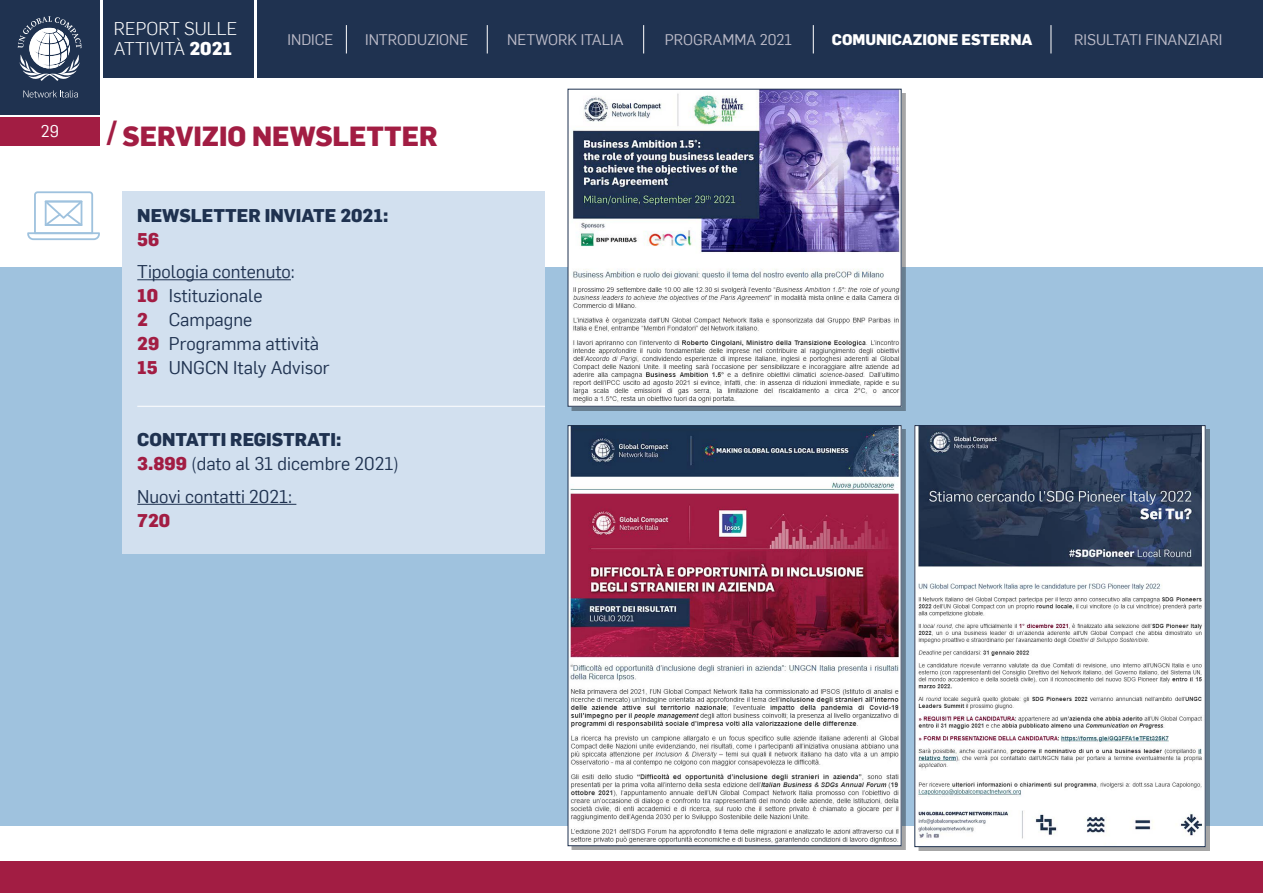
<style>
.page{position:relative;width:1263px;height:893px;background:#fff}
.page>*{position:absolute;margin:0;border:0;box-sizing:border-box;transform-origin:0 0}
.t1{font:800 27px "Flama";color:#a21d43}
.t2{font:18px/24px "Flama";color:#1f3250}
.t3{font:300 18px/19.6px "Flama";color:#fff}
.t4{font:800 18px "Flama";color:#1f3250}
.t5{font:800 18px "Flama";color:#a21d43}
.t6{font:16.5px "Flama";color:#fff}
.t7{font:15px "Flama";color:#bdbcc9}
.t8{font:800 15px "Flama";color:#fff}
.s1{font-weight:800}
.s2{font-weight:800;color:#a21d43}
</style>
<div class="page">
<div style="left:0;top:862px;width:1263px;height:31px;background:#a21d43"></div>
<div style="left:103px;top:0;width:151px;height:78px;background:#1f3250"></div>
<div style="left:0;top:0;width:100px;height:115px;background:#1f3250"></div>
<div style="left:257px;top:0;width:1006px;height:78px;background:#1f3250"></div>
<svg style="left:23px;top:90px;width:55px;height:8px"></svg>
<svg style="left:18px;top:16px;width:63px;height:65px"></svg>
<div style="left:0;top:118px;width:100px;height:28px;background:#a21d43"></div>
<svg style="left:346px;top:25px;width:1px;height:28px"></svg>
<svg style="left:487px;top:25px;width:1px;height:28px"></svg>
<svg style="left:643px;top:25px;width:1px;height:28px"></svg>
<svg style="left:813px;top:25px;width:1px;height:28px"></svg>
<svg style="left:1050px;top:25px;width:1px;height:28px"></svg>
<div style="left:0;top:267px;width:1263px;height:559px;background:#9fc2de"></div>
<div style="left:572px;top:93px;width:334px;height:318px;background:#000;opacity:.35"></div>
<img style="left:570px;top:91px;width:329px;height:314px">
<div style="left:568px;top:89px;width:333px;height:318px;border:1px solid #1f3250"></div>
<div style="left:918px;top:429px;width:292px;height:422px;background:#000;opacity:.35"></div>
<img style="left:916px;top:427px;width:287px;height:418px">
<div style="left:914px;top:425px;width:291px;height:422px;border:1px solid #1f3250"></div>
<div style="left:572px;top:429px;width:334px;height:421px;background:#000;opacity:.35"></div>
<img style="left:570px;top:427px;width:329px;height:417px">
<div style="left:568px;top:425px;width:333px;height:421px;border:1px solid #1f3250"></div>
<div style="left:123px;top:191px;width:422px;height:362px;background:#d2e0ef"></div>
<hr style="left:137px;top:279px;width:154px;height:1px;background:#1f3250">
<hr style="left:137px;top:504px;width:159px;height:1px;background:#1f3250">
<hr style="left:137px;top:406px;width:408px;height:1px;background:#fff">
<svg style="left:27px;top:191px;width:73px;height:49px"></svg>
<p class="t6" style="left:41px;top:120px;width:20px">29</p>
<p class="t3" style="left:114px;top:18px;width:125px">REPORT SULLE<br>ATTIVITÀ <span class="s1">2021</span></p>
<p class="t7" style="left:287px;top:29px;width:47px">INDICE</p>
<p class="t7" style="left:365px;top:29px;width:105px">INTRODUZIONE</p>
<p class="t7" style="left:507px;top:29px;width:118px">NETWORK ITALIA</p>
<p class="t7" style="left:665px;top:29px;width:129px">PROGRAMMA 2021</p>
<p class="t8" style="left:832px;top:28px;width:202px">COMUNICAZIONE ESTERNA</p>
<p class="t7" style="left:1074px;top:29px;width:150px">RISULTATI FINANZIARI</p>
<h1 class="t1" style="left:107px;top:117px;width:332px">/ SERVIZIO NEWSLETTER</h1>
<p class="t4" style="left:137px;top:202px;width:253px">NEWSLETTER INVIATE 2021:</p>
<p class="t5" style="left:137px;top:226px;width:23px">56</p>
<p class="t2" style="left:137px;top:259px;width:194px">Tipologia contenuto:<br><span class="s2">10</span> Istituzionale<br><span class="s2">2</span> Campagne<br><span class="s2">29</span> Programma attività<br><span class="s2">15</span> UNGCN Italy Advisor</p>
<p class="t2" style="left:137px;top:427px;width:263px"><span class="s1">CONTATTI REGISTRATI:<br></span><span class="s2">3.899</span> (dato al 31 dicembre 2021)</p>
<p class="t2" style="left:137px;top:483px;width:156px">Nuovi contatti 2021:</p>
<p class="t5" style="left:137px;top:507px;width:35px">720</p>
</div>
